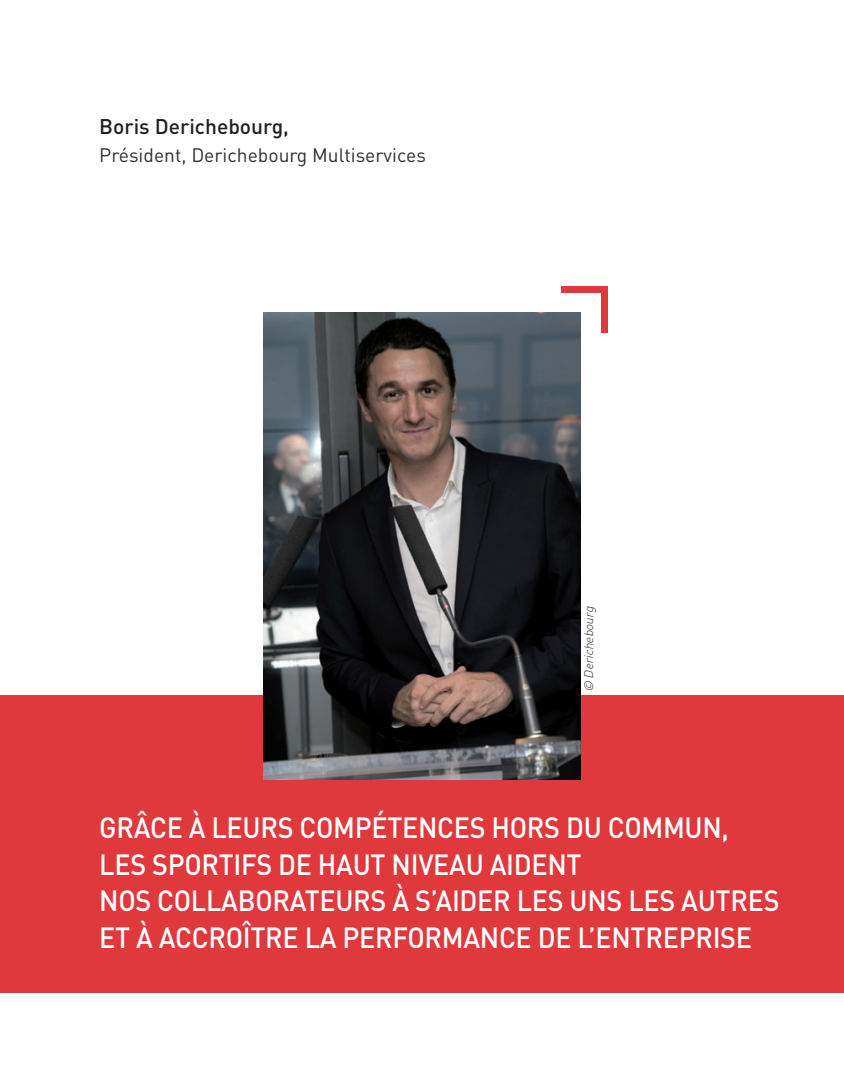
<style>
.page{position:relative;width:844px;height:1092px;background:#fff}
.page>*{position:absolute;margin:0;border:0;box-sizing:border-box;transform-origin:0 0}
.t1{font:500 28.88px/36.8px "DIN";letter-spacing:-.01em;color:#fff;scale:.93 1}
.t2{font:500 21px "DIN";color:#231f20}
.t3{font:19.25px "DIN";color:#312f30}
.t4{font:italic 300 12.25px "DIN";color:#312f30}
</style>
<div class="page">
<div style="left:601px;top:286px;width:7px;height:47px;background:#df393e"></div>
<div style="left:561px;top:286px;width:47px;height:7px;background:#df393e"></div>
<div style="left:0;top:694px;width:843px;height:298px;background:#df393e"></div>
<img style="left:263px;top:313px;width:317px;height:466px">
<p class="t2" style="left:99px;top:113px;width:191px">Boris Derichebourg,</p>
<p class="t3" style="left:99px;top:143px;width:328px">Président, Derichebourg Multiservices</p>
<p class="t4" style="left:581px;top:692px;width:87px;rotate:-90deg">© Derichebourg</p>
<p class="t1" style="left:99px;top:808px;width:732px">GRÂCE À LEURS COMPÉTENCES HORS DU COMMUN, LES SPORTIFS DE HAUT NIVEAU AIDENT<br>NOS COLLABORATEURS À S’AIDER LES UNS LES AUTRES ET À ACCROÎTRE LA PERFORMANCE DE L’ENTREPRISE</p>
</div>
